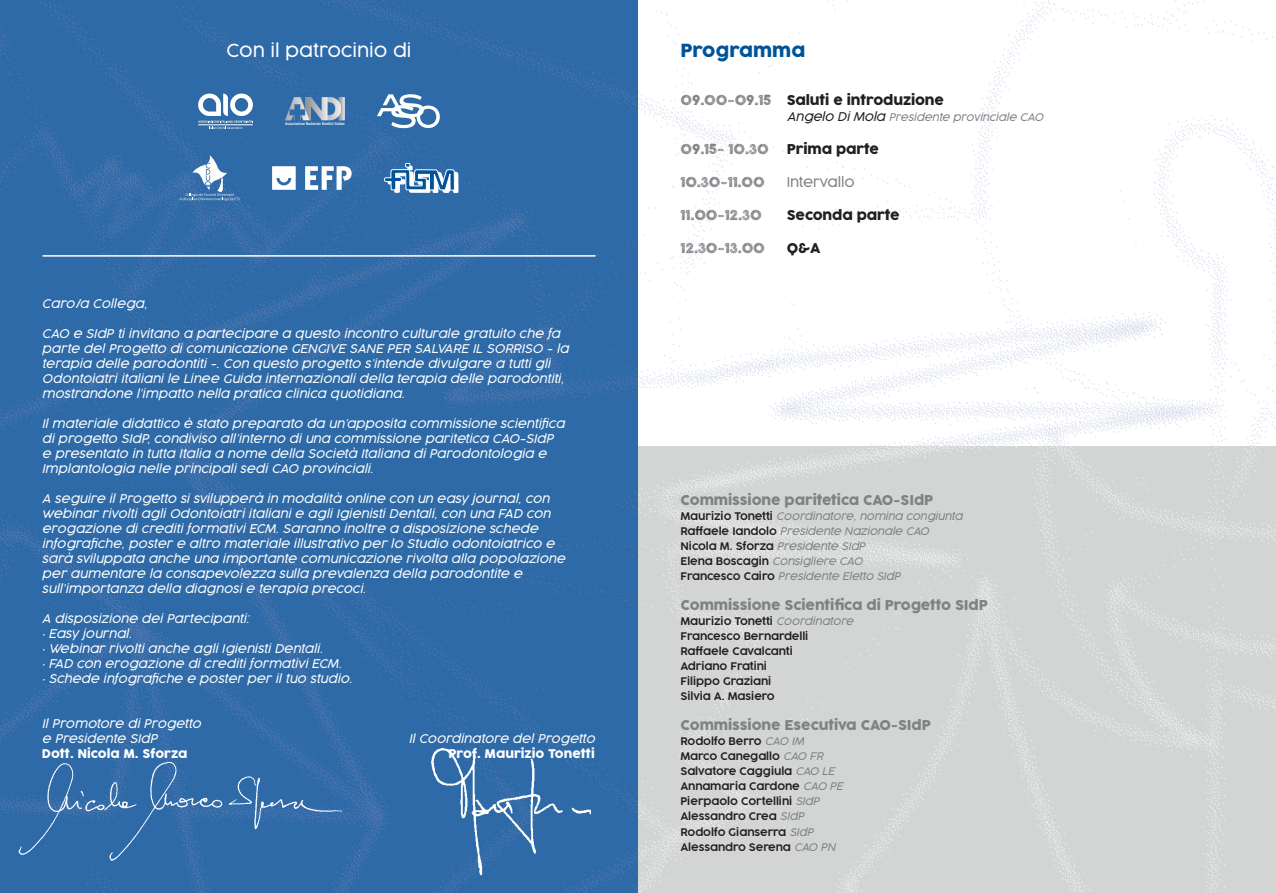
<style>
.page{position:relative;width:1276px;height:893px;background:#fff}
.page>*{position:absolute;margin:0;border:0;box-sizing:border-box;transform-origin:0 0}
.t1{font:300 18px "Cocogoose Pro";color:#fff}
.t2{font:18px "Cocogoose Pro";color:#015399}
.t3{font:13.5px "Cocogoose Pro";letter-spacing:-.01em;color:#7f8285}
.t4{font:13.5px "Cocogoose Pro";letter-spacing:-.01em;color:#231f20}
.t5{font:13.5px "Cocogoose Pro Letterpress";letter-spacing:-.01em;color:#7f8285}
.t6{font:300 13.5px "Cocogoose Pro";letter-spacing:-.01em;color:#7f8285}
.t7{font:italic 300 12px/15px "Cocogoose Pro";color:#fff}
.t8{font:12px "Cocogoose Pro";color:#fff}
.t9{font:300 10.5px/15px "Cocogoose Pro";letter-spacing:-.01em;color:#231f20}
.t10{font:italic 300 10.5px/15px "Cocogoose Pro";letter-spacing:-.01em;color:#7f8285}
.s1{font-family:"Cocogoose Pro Letterpress";color:#7f8285}
.s2{font-size:12px;color:#231f20}
.s3{font-style:normal;color:#231f20}
.s4{font-style:italic;color:#7f8285}
</style>
<div class="page">
<img style="left:638px;top:0;width:638px;height:446px">
<div style="left:0;top:0;width:638px;height:893px;background:#2d6aa7"></div>
<div style="left:638px;top:446px;width:638px;height:447px;background:#d3d5d4"></div>
<svg style="left:272px;top:166px;width:24px;height:24px"></svg>
<svg style="left:305px;top:166px;width:47px;height:24px"></svg>
<svg style="left:384px;top:163px;width:75px;height:31px"></svg>
<svg style="left:377px;top:94px;width:63px;height:34px"></svg>
<img style="left:285px;top:98px;width:59px;height:27px">
<hr style="left:43px;top:255px;width:552px;height:2px;background:#fff">
<img style="left:0;top:749px;width:362px;height:125px">
<img style="left:431px;top:742px;width:169px;height:143px">
<svg style="left:180px;top:155px;width:60px;height:46px"></svg>
<svg style="left:198px;top:94px;width:55px;height:35px"></svg>
<h1 class="t1" style="left:226px;top:38px;width:187px">Con il patrocinio di</h1>
<h1 class="t2" style="left:680px;top:39px;width:126px">Programma</h1>
<p class="t7" style="left:42px;top:295px;width:107px">Caro/a Collega,</p>
<p class="t7" style="left:42px;top:325px;width:528px">CAO e SIdP ti invitano a partecipare a questo incontro culturale gratuito che fa parte del Progetto di comunicazione GENGIVE SANE PER SALVARE IL SORRISO - la terapia delle parodontiti -. Con questo progetto s’intende divulgare a tutti gli Odontoiatri italiani le Linee Guida internazionali della terapia delle parodontiti, mostrandone l’impatto nella pratica clinica quotidiana.</p>
<p class="t7" style="left:42px;top:415px;width:524px">Il materiale didattico è stato preparato da un’apposita commissione scientifica di progetto SIdP, condiviso all’interno di una commissione paritetica CAO-SIdP e presentato in tutta Italia a nome della Società Italiana di Parodontologia e Implantologia nelle principali sedi CAO provinciali.</p>
<p class="t7" style="left:42px;top:490px;width:525px">A seguire il Progetto si svilupperà in modalità online con un easy journal, con webinar rivolti agli Odontoiatri italiani e agli Igienisti Dentali, con una FAD con erogazione di crediti formativi ECM. Saranno inoltre a disposizione schede infografiche, poster e altro materiale illustrativo per lo Studio odontoiatrico e sarà sviluppata anche una importante comunicazione rivolta alla popolazione per aumentare la consapevolezza sulla prevalenza della parodontite e sull’importanza della diagnosi e terapia precoci.</p>
<p class="t7" style="left:42px;top:610px;width:209px">A disposizione dei Partecipanti:</p>
<p class="t7" style="left:42px;top:625px;width:91px">• Easy journal.</p>
<p class="t7" style="left:42px;top:640px;width:282px">• Webinar rivolti anche agli Igienisti Dentali.</p>
<p class="t7" style="left:42px;top:655px;width:301px">• FAD con erogazione di crediti formativi ECM.</p>
<p class="t7" style="left:42px;top:670px;width:312px">• Schede infografiche e poster per il tuo studio.</p>
<p class="t7" style="left:42px;top:715px;width:161px">Il Promotore di Progetto e Presidente SIdP</p>
<p class="t7" style="left:409px;top:730px;width:187px">Il Coordinatore del Progetto</p>
<p class="t8" style="left:42px;top:745px;width:147px">Dott. Nicola M. Sforza</p>
<p class="t8" style="left:448px;top:745px;width:148px">Prof. Maurizio Tonetti</p>
<p class="t4" style="left:680px;top:91px;width:265px"><span class="s1">09.00-09.15</span> Saluti e introduzione</p>
<p class="t10" style="left:787px;top:110px;width:258px"><span class="s2">Angelo Di Mola</span> Presidente provinciale CAO</p>
<p class="t5" style="left:680px;top:140px;width:90px">09.15- 10.30</p>
<p class="t4" style="left:787px;top:140px;width:94px">Prima parte</p>
<p class="t5" style="left:680px;top:173px;width:86px">10.30-11.00</p>
<p class="t6" style="left:787px;top:173px;width:69px">Intervallo</p>
<p class="t5" style="left:680px;top:206px;width:83px">11.00-12.30</p>
<p class="t4" style="left:787px;top:206px;width:114px">Seconda parte</p>
<p class="t5" style="left:680px;top:239px;width:86px">12.30-13.00</p>
<p class="t4" style="left:787px;top:239px;width:35px">Q&amp;A</p>
<p class="t3" style="left:680px;top:491px;width:254px">Commissione paritetica CAO-SIdP</p>
<p class="t10" style="left:680px;top:509px;width:283px"><span class="s3">Maurizio Tonetti</span> Coordinatore, nomina congiunta <span class="s3">Raffaele Iandolo</span> Presidente Nazionale CAO <span class="s3">Nicola M. Sforza</span> Presidente SIdP<br><span class="s3">Elena Boscagin</span> Consigliere CAO<br><span class="s3">Francesco Cairo</span> Presidente Eletto SIdP</p>
<p class="t3" style="left:680px;top:596px;width:309px">Commissione Scientifica di Progetto SIdP</p>
<p class="t9" style="left:680px;top:614px;width:175px">Maurizio Tonetti <span class="s4">Coordinatore<br></span>Francesco Bernardelli<br>Raffaele Cavalcanti<br>Adriano Fratini<br>Filippo Graziani<br>Silvia A. Masiero</p>
<p class="t3" style="left:680px;top:716px;width:252px">Commissione Esecutiva CAO-SIdP</p>
<p class="t9" style="left:680px;top:734px;width:164px">Rodolfo Berro <span class="s4">CAO IM<br></span>Marco Canegallo <span class="s4">CAO FR<br></span>Salvatore Caggiula <span class="s4">CAO LE<br></span>Annamaria Cardone <span class="s4">CAO PE<br></span>Pierpaolo Cortellini <span class="s4">SIdP<br></span>Alessandro Crea <span class="s4">SIdP<br></span>Rodolfo Gianserra <span class="s4">SIdP<br></span>Alessandro Serena <span class="s4">CAO PN</span></p>
</div>
